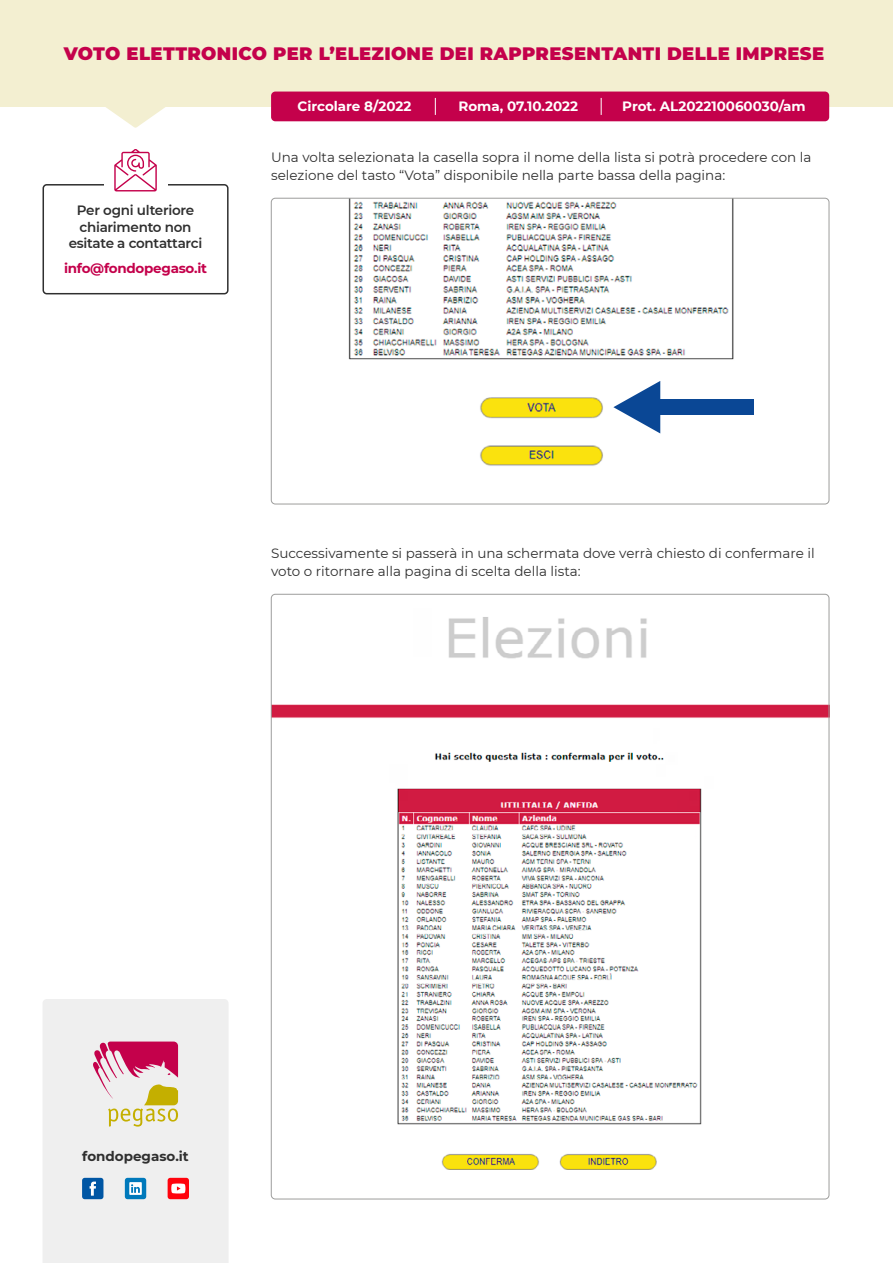
<style>
.page{position:relative;width:893px;height:1263px;background:#fff}
.page>*{position:absolute;margin:0;border:0;box-sizing:border-box;transform-origin:0 0}
.t1{font:900 18px "Montserrat";letter-spacing:.02em;color:#c4014b}
.t2{font:13.5px/18px "Montserrat";color:#2f2f2f}
.t3{font:700 13.5px "Montserrat";color:#fff}
.t4{font:600 13.5px/16.5px "Montserrat";letter-spacing:-.02em;color:#2f2f2f;text-align:center}
.t5{font:700 13.5px "Montserrat";letter-spacing:-.02em;color:#c4014b}
.t6{font:700 13.5px "Montserrat";color:#2f2f2f}
</style>
<div class="page">
<div style="left:43px;top:999px;width:185px;height:264px;background:#efefef"></div>
<svg style="left:92px;top:1041px;width:86px;height:85px"></svg>
<div style="left:82px;top:1178px;width:21px;height:21px;background:#0056a4;border-radius:3px"></div>
<svg style="left:90px;top:1181px;width:6px;height:14px"></svg>
<div style="left:168px;top:1178px;width:21px;height:21px;background:#ff030d;border-radius:3px"></div>
<svg style="left:171px;top:1183px;width:14px;height:10px"></svg>
<div style="left:125px;top:1178px;width:21px;height:21px;background:#0079bb;border-radius:3px"></div>
<svg style="left:129px;top:1182px;width:13px;height:13px"></svg>
<img style="left:271px;top:198px;width:558px;height:268px">
<div style="left:271px;top:198px;width:558px;height:306px;border:1px solid #9d9d9c;border-radius:4px"></div>
<svg style="left:613px;top:381px;width:47px;height:52px"></svg>
<div style="left:656px;top:400px;width:98px;height:15px;background:#0a4795"></div>
<img style="left:273px;top:617px;width:554px;height:553px">
<div style="left:0;top:0;width:893px;height:106px;background:#f3efd1"></div>
<svg style="left:91px;top:106px;width:89px;height:22px"></svg>
<div style="left:43px;top:184px;width:186px;height:110px;border:2px solid #2f2f2f;border-radius:4px"></div>
<div style="left:104px;top:173px;width:63px;height:22px;background:#fff"></div>
<svg style="left:114px;top:149px;width:43px;height:42px"></svg>
<div style="left:271px;top:92px;width:558px;height:29px;background:#c4014b;border-radius:4px"></div>
<svg style="left:435px;top:98px;width:1px;height:17px"></svg>
<svg style="left:601px;top:98px;width:1px;height:17px"></svg>
<h1 class="t1" style="left:64px;top:40px;width:762px">VOTO ELETTRONICO PER L’ELEZIONE DEI RAPPRESENTANTI DELLE IMPRESE</h1>
<p class="t3" style="left:297px;top:97px;width:115px">Circolare 8/2022</p>
<p class="t3" style="left:458px;top:97px;width:121px">Roma, 07.10.2022</p>
<p class="t3" style="left:622px;top:97px;width:185px">Prot. AL202210060030/am</p>
<p class="t4" style="left:69px;top:202px;width:135px">Per ogni ulteriore chiarimento non esitate a contattarci</p>
<p class="t5" style="left:64px;top:259px;width:145px">info@fondopegaso.it</p>
<p class="t2" style="left:271px;top:148px;width:542px">Una volta selezionata la casella sopra il nome della lista si potrà procedere con la selezione del tasto “Vota” disponibile nella parte bassa della pagina:</p>
<p class="t2" style="left:271px;top:544px;width:545px">Successivamente si passerà in una schermata dove verrà chiesto di confermare il voto o ritornare alla pagina di scelta della lista:</p>
<p class="t6" style="left:82px;top:1146px;width:108px">fondopegaso.it</p>
</div>
